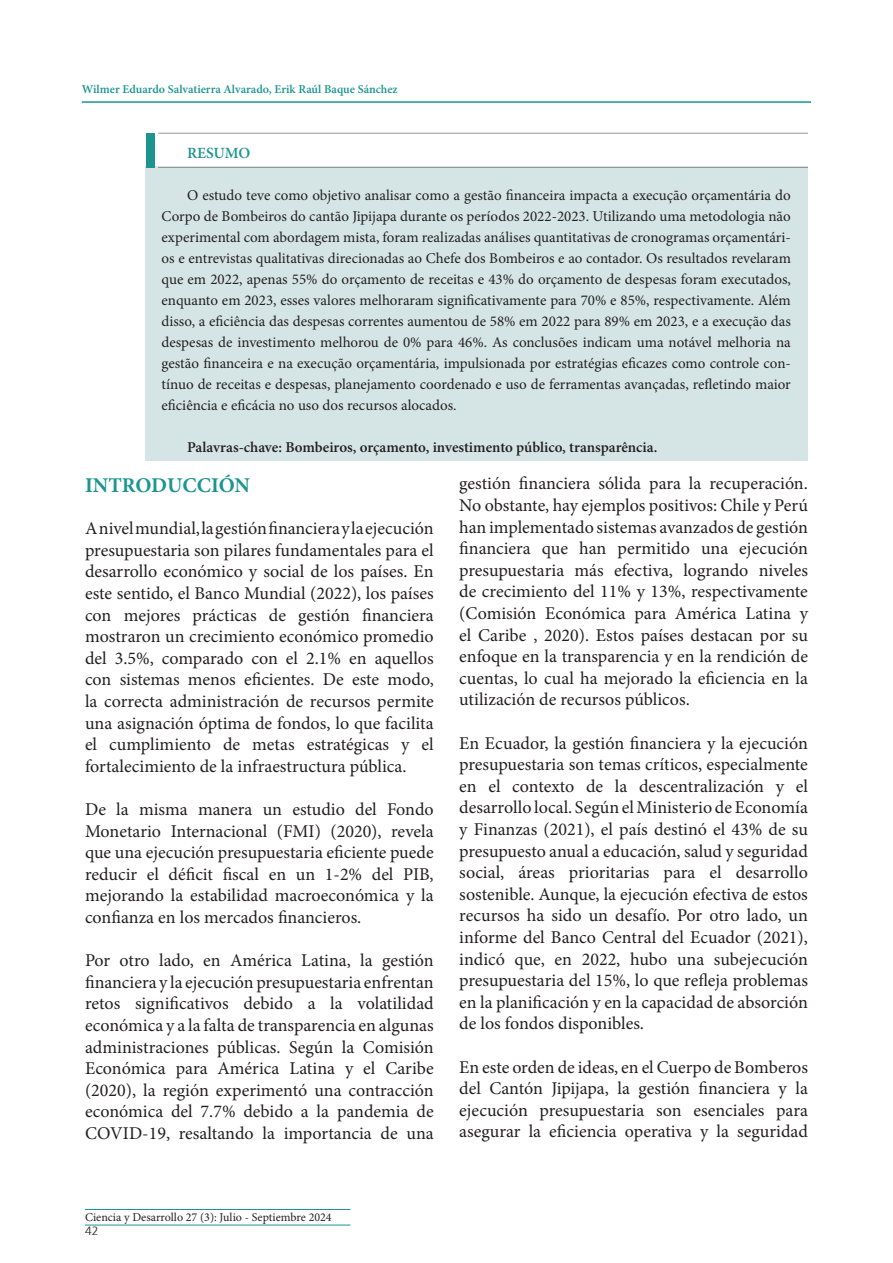
<style>
.page{position:relative;width:893px;height:1263px;background:#fff}
.page>*{position:absolute;margin:0;border:0;box-sizing:border-box;transform-origin:0 0}
.t1{font:700 21px "Minion Pro";color:#1c9590}
.t2{font:18px/21.6px "Minion Pro";color:#231f20;text-align:justify}
.t3{font:600 15.6px "Minion Pro";letter-spacing:-.005em;color:#1c9590}
.t4{font:15px/21px "Minion Pro";color:#231f20;text-align:justify}
.t5{font:600 15px "Minion Pro";letter-spacing:-.005em;color:#231f20}
.t6{font:600 12px "Minion Pro";color:#1c9590}
.t7{font:12px "Minion Pro";color:#231f20}
.t8{font:300 12px "Frutiger";color:#231f20}
</style>
<div class="page">
<hr style="left:82px;top:101px;width:729px;height:2px;background:#1c9590">
<hr style="left:85px;top:1209px;width:265px;height:1px;background:#1c9590">
<hr style="left:85px;top:1225px;width:265px;height:1px;background:#1c9590">
<div style="left:146px;top:166px;width:662px;height:295px;background:#d5e5e5"></div>
<div style="left:146px;top:133px;width:8px;height:35px;background:#1c9590"></div>
<hr style="left:158px;top:133px;width:650px;height:1px;background:#939598">
<hr style="left:158px;top:167px;width:650px;height:1px;background:#939598">
<p class="t6" style="left:82px;top:80px;width:317px">Wilmer Eduardo Salvatierra Alvarado, Erik Raúl Baque Sánchez</p>
<p class="t3" style="left:187px;top:142px;width:65px">RESUMO</p>
<p class="t4" style="left:162px;top:185px;width:631px;text-indent:26px">O estudo teve como objetivo analisar como a gestão financeira impacta a execução orçamentária do Corpo de Bombeiros do cantão Jipijapa durante os períodos 2022-2023. Utilizando uma metodologia não experimental com abordagem mista, foram realizadas análises quantitativas de cronogramas orçamentári&shy;os e entrevistas qualitativas direcionadas ao Chefe dos Bombeiros e ao contador. Os resultados revelaram que em 2022, apenas 55% do orçamento de receitas e 43% do orçamento de despesas foram executados, enquanto em 2023, esses valores melhoraram significativamente para 70% e 85%, respectivamente. Além disso, a eficiência das despesas correntes aumentou de 58% em 2022 para 89% em 2023, e a execução das despesas de investimento melhorou de 0% para 46%. As conclusões indicam uma notável melhoria na gestão financeira e na execução orçamentária, impulsionada por estratégias eficazes como controle con&shy;tínuo de receitas e despesas, planejamento coordenado e uso de ferramentas avançadas, refletindo maior eficiência e eficácia no uso dos recursos alocados.</p>
<p class="t5" style="left:187px;top:437px;width:472px">Palavras-chave: Bombeiros, orçamento, investimento público, transparência.</p>
<p class="t1" style="left:85px;top:470px;width:167px">INTRODUCCIÓN</p>
<p class="t2" style="left:85px;top:518px;width:350px">A nivel mundial, la gestión financiera y la ejecución presupuestaria son pilares fundamentales para el desarrollo económico y social de los países. En este sentido, el Banco Mundial (2022), los países con mejores prácticas de gestión financiera mostraron un crecimiento económico promedio del 3.5%, comparado con el 2.1% en aquellos con sistemas menos eficientes. De este modo, la correcta administración de recursos permite una asignación óptima de fondos, lo que facilita el cumplimiento de metas estratégicas y el fortalecimiento de la infraestructura pública.</p>
<p class="t2" style="left:85px;top:798px;width:350px">De la misma manera un estudio del Fondo Monetario Internacional (FMI) (2020), revela que una ejecución presupuestaria eficiente puede reducir el déficit fiscal en un 1-2% del PIB, mejorando la estabilidad macroeconómica y la confianza en los mercados financieros.</p>
<p class="t2" style="left:85px;top:950px;width:350px">Por otro lado, en América Latina, la gestión financiera y la ejecución presupuestaria enfrentan retos significativos debido a la volatilidad económica y a la falta de transparencia en algunas administraciones públicas. Según la Comisión Económica para América Latina y el Caribe (2020), la región experimentó una contracción económica del 7.7% debido a la pandemia de COVID-19, resaltando la importancia de una</p>
<p class="t2" style="left:459px;top:473px;width:350px">gestión financiera sólida para la recuperación.<br>No obstante, hay ejemplos positivos: Chile y Perú han implementado sistemas avanzados de gestión financiera que han permitido una ejecución presupuestaria más efectiva, logrando niveles de crecimiento del 11% y 13%, respectivamente (Comisión Económica para América Latina y el Caribe , 2020). Estos países destacan por su enfoque en la transparencia y en la rendición de cuentas, lo cual ha mejorado la eficiencia en la utilización de recursos públicos.</p>
<p class="t2" style="left:459px;top:732px;width:350px">En Ecuador, la gestión financiera y la ejecución presupuestaria son temas críticos, especialmente en el contexto de la descentralización y el desarrollo local. Según el Ministerio de Economía y Finanzas (2021), el país destinó el 43% de su presupuesto anual a educación, salud y seguridad social, áreas prioritarias para el desarrollo sostenible. Aunque, la ejecución efectiva de estos recursos ha sido un desafío. Por otro lado, un informe del Banco Central del Ecuador (2021), indicó que, en 2022, hubo una subejecución presupuestaria del 15%, lo que refleja problemas en la planificación y en la capacidad de absorción de los fondos disponibles.</p>
<p class="t2" style="left:459px;top:1056px;width:350px">En este orden de ideas, en el Cuerpo de Bomberos del Cantón Jipijapa, la gestión financiera y la ejecución presupuestaria son esenciales para asegurar la eficiencia operativa y la seguridad</p>
<p class="t7" style="left:85px;top:1209px;width:248px">Ciencia y Desarrollo 27 (3): Julio - Septiembre 2024</p>
<p class="t8" style="left:85px;top:1222px;width:15px">42</p>
</div>
